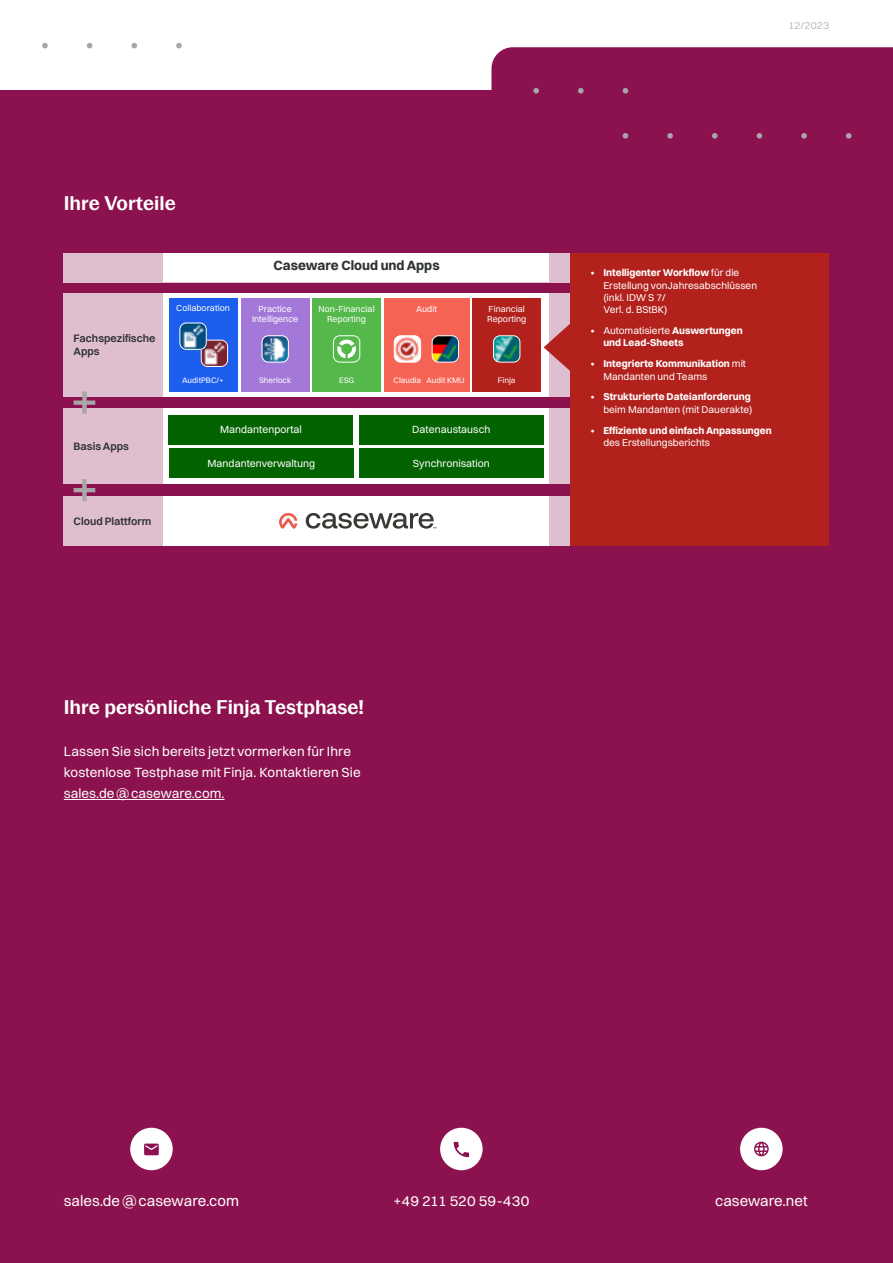
<style>
.page{position:relative;width:893px;height:1263px;background:#fff}
.page>*{position:absolute;margin:0;border:0;box-sizing:border-box;transform-origin:0 0}
.t1{font:600 19.5px "Pastiche Grotesque";color:#fff}
.t2{font:15px "Switzer";color:#fff}
.t3{font:13.5px/21px "Switzer";letter-spacing:.01em;color:#fff}
.t4{font:700 13.5px "Switzer";color:#303333}
.t5{font:600 10.95px/13px "Switzer";color:#303333}
.t6{font:10.5px "Switzer";color:#fff}
.t7{font:300 10.5px "Switzer";letter-spacing:.015em;color:#a8a6a8}
.t8{font:700 10.05px/12.3px "Switzer";color:#fff}
.t9{font:10.05px/12.1px "Switzer";color:#fff}
.t10{font:8.85px/10.6px "Switzer";color:#fff;text-align:center}
.t11{font:8.1px "Switzer";color:#fff}
.s1{font-size:10.35px}
.s2{font-weight:700}
.s3{font-weight:400;font-size:10.35px}
.s4{font-weight:400}
</style>
<div class="page">
<div style="left:491px;top:47px;width:402px;height:1216px;background:#8c124f"></div>
<div style="left:0;top:91px;width:530px;height:1172px;background:#8c124f"></div>
<hr style="left:64px;top:799px;width:161px;height:1px;background:#fff">
<div style="left:440px;top:1128px;width:43px;height:42px;background:#fff;border-radius:50%"></div>
<svg style="left:454px;top:1142px;width:15px;height:15px"></svg>
<div style="left:740px;top:1128px;width:43px;height:42px;background:#fff;border-radius:50%"></div>
<svg style="left:754px;top:1142px;width:15px;height:14px"></svg>
<div style="left:130px;top:1128px;width:43px;height:42px;background:#fff;border-radius:50%"></div>
<svg style="left:144px;top:1143px;width:15px;height:12px"></svg>
<div style="left:64px;top:496px;width:765px;height:49px;background:#dfbecf"></div>
<div style="left:64px;top:408px;width:765px;height:76px;background:#dfbecf"></div>
<div style="left:64px;top:293px;width:765px;height:104px;background:#dfbecf"></div>
<div style="left:64px;top:253px;width:765px;height:29px;background:#dfbecf"></div>
<div style="left:163px;top:293px;width:386px;height:104px;background:#fff"></div>
<div style="left:163px;top:253px;width:386px;height:29px;background:#fff"></div>
<div style="left:163px;top:408px;width:386px;height:76px;background:#fff"></div>
<div style="left:163px;top:496px;width:386px;height:49px;background:#fff"></div>
<svg style="left:279px;top:513px;width:18px;height:16px"></svg>
<svg style="left:306px;top:513px;width:130px;height:16px"></svg>
<svg style="left:74px;top:391px;width:21px;height:23px"></svg>
<svg style="left:74px;top:479px;width:21px;height:22px"></svg>
<div style="left:169px;top:415px;width:184px;height:30px;background:#036300"></div>
<div style="left:169px;top:448px;width:184px;height:30px;background:#036300"></div>
<div style="left:359px;top:415px;width:185px;height:29px;background:#036300"></div>
<div style="left:359px;top:448px;width:185px;height:30px;background:#036300"></div>
<div style="left:472px;top:299px;width:69px;height:93px;background:#b2211c"></div>
<img style="left:494px;top:337px;width:25px;height:25px">
<div style="left:493px;top:335px;width:27px;height:27px;border:1px solid #fff;border-radius:6px"></div>
<div style="left:169px;top:299px;width:68px;height:93px;background:#1c5eed"></div>
<img style="left:201px;top:340px;width:26px;height:26px">
<div style="left:201px;top:340px;width:27px;height:27px;border:1px solid #fff;border-radius:6px"></div>
<img style="left:180px;top:323px;width:26px;height:26px">
<div style="left:180px;top:323px;width:27px;height:27px;border:1px solid #fff;border-radius:6px"></div>
<div style="left:570px;top:253px;width:259px;height:292px;background:#b2211c"></div>
<svg style="left:544px;top:324px;width:26px;height:47px"></svg>
<div style="left:312px;top:299px;width:69px;height:93px;background:#54b84a"></div>
<svg style="left:337px;top:340px;width:19px;height:18px"></svg>
<div style="left:333px;top:335px;width:27px;height:27px;border:1px solid #fff;border-radius:6px"></div>
<div style="left:384px;top:299px;width:85px;height:93px;background:#f56354"></div>
<img style="left:432px;top:337px;width:26px;height:25px">
<div style="left:432px;top:335px;width:27px;height:27px;border:1px solid #fff;border-radius:6px"></div>
<div style="left:394px;top:335px;width:27px;height:27px;border:1px solid #fff;border-radius:6px"></div>
<img style="left:396px;top:337px;width:23px;height:23px">
<div style="left:241px;top:299px;width:68px;height:93px;background:#a378d9"></div>
<img style="left:262px;top:337px;width:25px;height:25px">
<div style="left:262px;top:335px;width:27px;height:27px;border:1px solid #fff;border-radius:6px"></div>
<svg style="left:42px;top:43px;width:6px;height:5px"></svg>
<svg style="left:87px;top:43px;width:5px;height:5px"></svg>
<svg style="left:131px;top:43px;width:6px;height:5px"></svg>
<svg style="left:176px;top:43px;width:6px;height:5px"></svg>
<svg style="left:533px;top:88px;width:6px;height:6px"></svg>
<svg style="left:578px;top:88px;width:6px;height:6px"></svg>
<svg style="left:623px;top:88px;width:5px;height:6px"></svg>
<svg style="left:623px;top:133px;width:5px;height:6px"></svg>
<svg style="left:667px;top:133px;width:6px;height:6px"></svg>
<svg style="left:712px;top:133px;width:5px;height:6px"></svg>
<svg style="left:757px;top:133px;width:5px;height:6px"></svg>
<svg style="left:801px;top:133px;width:6px;height:6px"></svg>
<svg style="left:846px;top:133px;width:5px;height:6px"></svg>
<p class="t7" style="left:788px;top:19px;width:42px">12/2023</p>
<h1 class="t1" style="left:64px;top:189px;width:113px">Ihre Vorteile</h1>
<h3 class="t4" style="left:273px;top:257px;width:168px">Caseware Cloud und Apps</h3>
<p class="t10" style="left:176px;top:303px;width:55px">Collaboration</p>
<p class="t10" style="left:318px;top:303px;width:58px">Non-Financial<br>Reporting</p>
<p class="t10" style="left:252px;top:303px;width:48px">Practice<br>Intelligence</p>
<p class="t10" style="left:416px;top:303px;width:22px">Audit</p>
<p class="t10" style="left:487px;top:303px;width:40px;text-align:left">Financial<br>Reporting</p>
<p class="t5" style="left:74px;top:332px;width:83px">Fachspezifische<br>Apps</p>
<p class="t11" style="left:182px;top:376px;width:43px">AuditPBC/+</p>
<p class="t11" style="left:259px;top:376px;width:34px">Sherlock</p>
<p class="t11" style="left:339px;top:376px;width:17px">ESG</p>
<p class="t11" style="left:394px;top:376px;width:72px">Claudia Audit KMU</p>
<p class="t11" style="left:498px;top:376px;width:19px">Finja</p>
<p class="t5" style="left:74px;top:440px;width:57px">Basis Apps</p>
<p class="t5" style="left:74px;top:514px;width:79px">Cloud Plattform</p>
<p class="t6" style="left:220px;top:423px;width:83px">Mandantenportal</p>
<p class="t6" style="left:208px;top:457px;width:109px">Mandantenverwaltung</p>
<p class="t6" style="left:412px;top:423px;width:80px">Datenaustausch</p>
<p class="t6" style="left:413px;top:457px;width:78px">Synchronisation</p>
<p class="t9" style="left:603px;top:267px;width:155px;text-indent:-13px"><span class="s1">•</span> <span class="s2">Intelligenter Workflow</span> für die<br>Erstellung vonJahresabschlüssen (inkl. IDW S 7/<br>Verl. d. BStBK)</p>
<p class="t8" style="left:603px;top:324px;width:141px;text-indent:-13px"><span class="s3">•</span> <span class="s4">Automatisierte</span> Auswertungen und Lead-Sheets</p>
<p class="t8" style="left:603px;top:357px;width:144px;text-indent:-13px"><span class="s3">•</span> Integrierte Kommunikation <span class="s4">mit<br>Mandanten und Teams</span></p>
<p class="t8" style="left:590px;top:391px;width:163px;text-align:right"><span class="s3">•</span> Strukturierte Dateianforderung <span class="s4">beim Mandanten (mit Dauerakte)</span></p>
<p class="t8" style="left:603px;top:424px;width:170px;text-indent:-13px"><span class="s3">•</span> Effiziente und einfach Anpassungen <span class="s4">des Erstellungsberichts</span></p>
<h1 class="t1" style="left:64px;top:693px;width:302px">Ihre persönliche Finja Testphase!</h1>
<h3 class="t3" style="left:64px;top:741px;width:299px">Lassen Sie sich bereits jetzt vormerken für Ihre kostenlose Testphase mit Finja. Kontaktieren Sie sales.de@caseware.com.</h3>
<h2 class="t2" style="left:64px;top:1191px;width:177px">sales.de@caseware.com</h2>
<h2 class="t2" style="left:393px;top:1191px;width:138px">+49 211 520 59-430</h2>
<h2 class="t2" style="left:715px;top:1191px;width:94px">caseware.net</h2>
</div>
